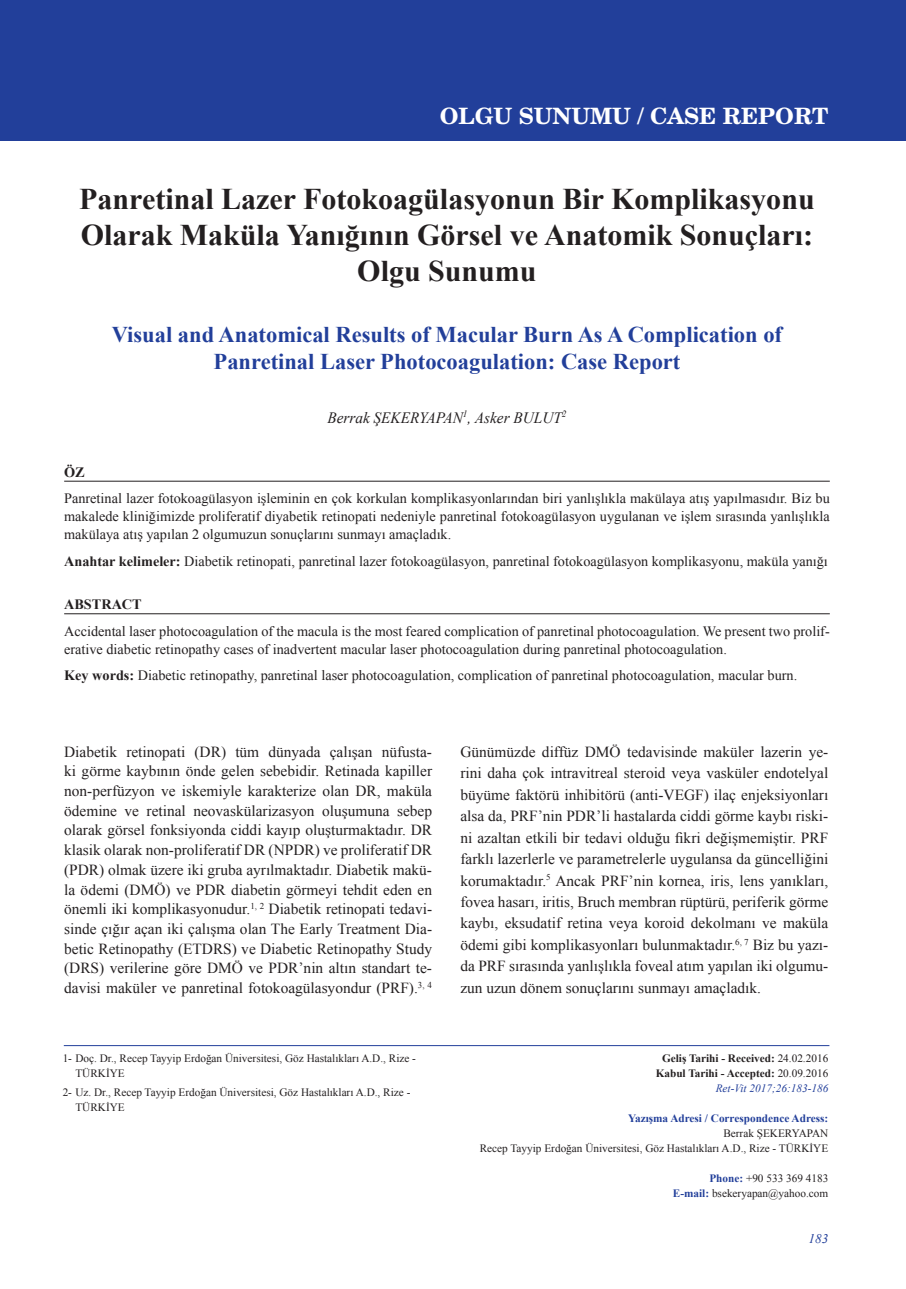
<style>
.page{position:relative;width:906px;height:1289px;background:#fff}
.page>*{position:absolute;margin:0;border:0;box-sizing:border-box;transform-origin:0 0}
.t1{font:700 30px/36px "Times New Roman";color:#231f20;text-align:center}
.t2{font:700 22.5px/27px "Times New Roman";color:#223f9a;text-align:center}
.t3{font:700 22.5px "Te X Gyre Schola";color:#fff}
.t4{font:italic 15.75px "Times New Roman";color:#231f20}
.t5{font:15.3px/19.6px "Times New Roman";color:#231f20;text-align:justify}
.t6{font:14.25px/18px "Times New Roman";color:#231f20;text-align:justify}
.t7{font:700 14.25px "Times New Roman";color:#231f20}
.t8{font:italic 13.2px "Times New Roman";color:#223f9a}
.t9{font:11.25px/15px "Times New Roman";color:#231f20}
.t10{font:700 11.25px/15px "Times New Roman";color:#231f20;text-align:right}
.t11{font:700 11.25px "Times New Roman";color:#223f9a}
.s1{font-weight:700}
.s2{font-weight:400}
.s3{font-weight:400;font-style:italic;color:#223f9a}
.s4{font-weight:700;color:#223f9a}
</style>
<div class="page">
<div style="left:0;top:0;width:906px;height:140px;background:#223f9a"></div>
<hr style="left:64px;top:1045px;width:765px;height:1px;background:#223f9a">
<hr style="left:64px;top:481px;width:766px;height:1px;background:#231f20">
<hr style="left:64px;top:613px;width:766px;height:1px;background:#231f20">
<h2 class="t3" style="left:440px;top:106px;width:390px">OLGU SUNUMU / CASE REPORT</h2>
<h1 class="t1" style="left:79px;top:181px;width:737px">Panretinal Lazer Fotokoagülasyonun Bir Komplikasyonu<br>Olarak Maküla Yanığının Görsel ve Anatomik Sonuçları:<br>Olgu Sunumu</h1>
<h2 class="t2" style="left:112px;top:321px;width:672px">Visual and Anatomical Results of Macular Burn As A Complication of<br>Panretinal Laser Photocoagulation: Case Report</h2>
<p class="t4" style="left:327px;top:408px;width:241px">Berrak ŞEKERYAPAN<sup>1</sup>, Asker BULUT<sup>2</sup></p>
<p class="t7" style="left:64px;top:464px;width:22px">ÖZ</p>
<p class="t6" style="left:64px;top:489px;width:767px">Panretinal lazer fotokoagülasyon işleminin en çok korkulan komplikasyonlarından biri yanlışlıkla makülaya atış yapılmasıdır. Biz bu makalede kliniğimizde proliferatif diyabetik retinopati nedeniyle panretinal fotokoagülasyon uygulanan ve işlem sırasında yanlışlıkla makülaya atış yapılan 2 olgumuzun sonuçlarını sunmayı amaçladık.</p>
<p class="t6" style="left:64px;top:552px;width:765px"><span class="s1">Anahtar kelimeler:</span> Diabetik retinopati, panretinal lazer fotokoagülasyon, panretinal fotokoagülasyon komplikasyonu, maküla yanığı</p>
<p class="t7" style="left:64px;top:596px;width:79px">ABSTRACT</p>
<p class="t6" style="left:64px;top:622px;width:767px">Accidental laser photocoagulation of the macula is the most feared complication of panretinal photocoagulation. We present two prolif&shy;erative diabetic retinopathy cases of inadvertent macular laser photocoagulation during panretinal photocoagulation.</p>
<p class="t6" style="left:64px;top:666px;width:734px"><span class="s1">Key words:</span> Diabetic retinopathy, panretinal laser photocoagulation, complication of panretinal photocoagulation, macular burn.</p>
<p class="t5" style="left:64px;top:741px;width:369px">Diabetik retinopati (DR) tüm dünyada çalışan nüfusta&shy;ki görme kaybının önde gelen sebebidir. Retinada kapiller non-perfüzyon ve iskemiyle karakterize olan DR, maküla ödemine ve retinal neovaskülarizasyon oluşumuna sebep olarak görsel fonksiyonda ciddi kayıp oluşturmaktadır. DR klasik olarak non-proliferatif DR (NPDR) ve proliferatif DR (PDR) olmak üzere iki gruba ayrılmaktadır. Diabetik makü&shy;la ödemi (DMÖ) ve PDR diabetin görmeyi tehdit eden en önemli iki komplikasyonudur.<sup>1,</sup> <sup>2</sup> Diabetik retinopati tedavi&shy;sinde çığır açan iki çalışma olan The Early Treatment Dia&shy;betic Retinopathy (ETDRS) ve Diabetic Retinopathy Study (DRS) verilerine göre DMÖ ve PDR’nin altın standart te&shy;davisi maküler ve panretinal fotokoagülasyondur (PRF).<sup>3,</sup> <sup>4</sup></p>
<p class="t5" style="left:460px;top:741px;width:369px;line-height:21.5px">Günümüzde diffüz DMÖ tedavisinde maküler lazerin ye&shy;rini daha çok intravitreal steroid veya vasküler endotelyal büyüme faktörü inhibitörü (anti-VEGF) ilaç enjeksiyonları alsa da, PRF’nin PDR’li hastalarda ciddi görme kaybı riski&shy;ni azaltan etkili bir tedavi olduğu fikri değişmemiştir. PRF farklı lazerlerle ve parametrelerle uygulansa da güncelliğini korumaktadır.<sup>5</sup> Ancak PRF’nin kornea, iris, lens yanıkları, fovea hasarı, iritis, Bruch membran rüptürü, periferik görme kaybı, eksudatif retina veya koroid dekolmanı ve maküla ödemi gibi komplikasyonları bulunmaktadır.<sup>6,</sup> <sup>7</sup> Biz bu yazı&shy;da PRF sırasında yanlışlıkla foveal atım yapılan iki olgumu&shy;zun uzun dönem sonuçlarını sunmayı amaçladık.</p>
<p class="t9" style="left:75px;top:1050px;width:342px;text-indent:-13px">1- Doç. Dr., Recep Tayyip Erdoğan Üniversitesi, Göz Hastalıkları A.D., Rize -<br>TÜRKİYE</p>
<p class="t9" style="left:75px;top:1084px;width:336px;text-indent:-13px">2- Uz. Dr., Recep Tayyip Erdoğan Üniversitesi, Göz Hastalıkları A.D., Rize -<br>TÜRKİYE</p>
<p class="t10" style="left:656px;top:1050px;width:174px">Geliş Tarihi - Received: <span class="s2">24.02.2016<br></span>Kabul Tarihi - Accepted: <span class="s2">20.09.2016<br></span><span class="s3">Ret-Vit 2017;26:183-186</span></p>
<p class="t11" style="left:628px;top:1111px;width:201px">Yazışma Adresi / Correspondence Adress:</p>
<p class="t9" style="left:480px;top:1125px;width:350px;text-align:right">Berrak ŞEKERYAPAN<br>Recep Tayyip Erdoğan Üniversitesi, Göz Hastalıkları A.D., Rize - TÜRKİYE</p>
<p class="t9" style="left:673px;top:1170px;width:157px;text-align:right"><span class="s4">Phone:</span> +90 533 369 4183<br><span class="s4">E-mail:</span> bsekeryapan@yahoo.com</p>
<p class="t8" style="left:808px;top:1230px;width:21px">183</p>
</div>
